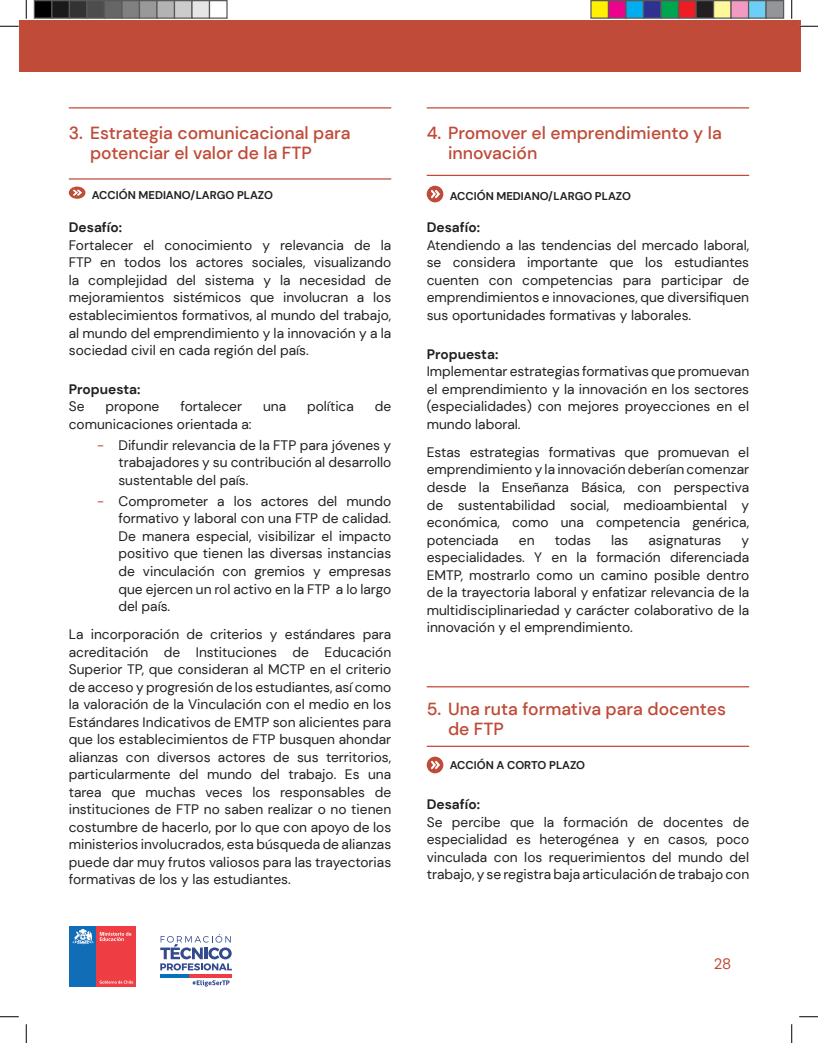
<style>
.page{position:relative;width:818px;height:1043px;background:#fff}
.page>*{position:absolute;margin:0;border:0;box-sizing:border-box;transform-origin:0 0}
.t1{font:500 17.5px/20px "DM Sans";color:#bf4b38}
.t2{font:15px "DM Sans";color:#bf4b38}
.t3{font:13.75px/17.5px "DM Sans";color:#231f20;text-align:justify}
.t4{font:700 13.75px "DM Sans";color:#231f20}
.t5{font:700 11.25px "DM Sans";color:#231f20}
.s1{color:#bf4b38}
</style>
<div class="page">
<div style="left:19px;top:20px;width:781px;height:51px;background:#bf4b38"></div>
<div style="left:69px;top:925px;width:28px;height:61px;background:#126db7"></div>
<div style="left:97px;top:925px;width:39px;height:61px;background:#ee3d43"></div>
<svg style="left:100px;top:980px;width:33px;height:3px"></svg>
<svg style="left:72px;top:929px;width:22px;height:15px"></svg>
<svg style="left:100px;top:932px;width:31px;height:9px"></svg>
<svg style="left:160px;top:934px;width:72px;height:36px"></svg>
<hr style="left:160px;top:974px;width:30px;height:4px;background:#0473bb">
<hr style="left:190px;top:974px;width:42px;height:4px;background:#ee3d43">
<svg style="left:193px;top:980px;width:36px;height:6px"></svg>
<hr style="left:69px;top:107px;width:322px;height:1px;background:#bf4b38">
<hr style="left:426px;top:175px;width:323px;height:1px;background:#bf4b38">
<hr style="left:426px;top:107px;width:323px;height:1px;background:#bf4b38">
<div style="left:426px;top:186px;width:17px;height:16px;background:#bf4b38;border-radius:50%"></div>
<svg style="left:431px;top:190px;width:9px;height:8px"></svg>
<hr style="left:69px;top:178px;width:322px;height:2px;background:#bf4b38">
<div style="left:69px;top:186px;width:16px;height:13px;background:#bf4b38;border-radius:50%"></div>
<svg style="left:73px;top:189px;width:9px;height:7px"></svg>
<hr style="left:426px;top:745px;width:323px;height:2px;background:#bf4b38">
<hr style="left:426px;top:686px;width:323px;height:1px;background:#bf4b38">
<svg style="left:426px;top:756px;width:17px;height:17px"></svg>
<svg style="left:431px;top:760px;width:9px;height:9px"></svg>
<svg style="left:0;top:25px;width:19px;height:2px"></svg>
<svg style="left:799px;top:25px;width:19px;height:2px"></svg>
<svg style="left:0;top:1016px;width:19px;height:1px"></svg>
<svg style="left:799px;top:1016px;width:19px;height:1px"></svg>
<svg style="left:25px;top:0;width:2px;height:19px"></svg>
<svg style="left:25px;top:1024px;width:2px;height:18px"></svg>
<svg style="left:791px;top:0;width:1px;height:19px"></svg>
<svg style="left:791px;top:1024px;width:1px;height:18px"></svg>
<div style="left:34px;top:1px;width:18px;height:17px;background:#000"></div>
<div style="left:34px;top:0;width:18px;height:19px;border:1px solid #595959"></div>
<div style="left:52px;top:1px;width:17px;height:17px;background:#1a1a1a"></div>
<div style="left:51px;top:0;width:19px;height:19px;border:1px solid #595959"></div>
<div style="left:69px;top:1px;width:18px;height:17px;background:#333"></div>
<div style="left:69px;top:0;width:19px;height:19px;border:1px solid #595959"></div>
<div style="left:87px;top:1px;width:17px;height:17px;background:#4d4d4d"></div>
<div style="left:86px;top:0;width:19px;height:19px;border:1px solid #595959"></div>
<div style="left:104px;top:1px;width:18px;height:17px;background:#666"></div>
<div style="left:104px;top:0;width:18px;height:19px;border:1px solid #595959"></div>
<div style="left:122px;top:1px;width:17px;height:17px;background:#808080"></div>
<div style="left:121px;top:0;width:19px;height:19px;border:1px solid #595959"></div>
<div style="left:139px;top:1px;width:18px;height:17px;background:#999"></div>
<div style="left:139px;top:0;width:19px;height:19px;border:1px solid #595959"></div>
<div style="left:157px;top:1px;width:17px;height:17px;background:#b3b3b3"></div>
<div style="left:156px;top:0;width:19px;height:19px;border:1px solid #595959"></div>
<div style="left:174px;top:1px;width:18px;height:17px;background:#ccc"></div>
<div style="left:174px;top:0;width:18px;height:19px;border:1px solid #595959"></div>
<div style="left:192px;top:1px;width:17px;height:17px;background:#e6e6e6"></div>
<div style="left:191px;top:0;width:19px;height:19px;border:1px solid #595959"></div>
<div style="left:209px;top:0;width:19px;height:19px;border:1px solid #595959"></div>
<div style="left:591px;top:1px;width:17px;height:17px;background:#fff101"></div>
<div style="left:590px;top:0;width:19px;height:19px;border:1px solid #595959"></div>
<div style="left:608px;top:1px;width:18px;height:17px;background:#ed028c"></div>
<div style="left:608px;top:0;width:18px;height:19px;border:1px solid #595959"></div>
<div style="left:626px;top:1px;width:17px;height:17px;background:#00aeef"></div>
<div style="left:625px;top:0;width:19px;height:19px;border:1px solid #595959"></div>
<div style="left:643px;top:1px;width:18px;height:17px;background:#2e3092"></div>
<div style="left:642px;top:0;width:19px;height:19px;border:1px solid #595959"></div>
<div style="left:661px;top:1px;width:17px;height:17px;background:#00a54f"></div>
<div style="left:660px;top:0;width:19px;height:19px;border:1px solid #595959"></div>
<div style="left:678px;top:1px;width:18px;height:17px;background:#ee1d23"></div>
<div style="left:678px;top:0;width:18px;height:19px;border:1px solid #595959"></div>
<div style="left:696px;top:1px;width:17px;height:17px;background:#231f20"></div>
<div style="left:695px;top:0;width:19px;height:19px;border:1px solid #595959"></div>
<div style="left:713px;top:1px;width:18px;height:17px;background:#fff79a"></div>
<div style="left:712px;top:0;width:19px;height:19px;border:1px solid #595959"></div>
<div style="left:731px;top:1px;width:17px;height:17px;background:#f499c2"></div>
<div style="left:730px;top:0;width:19px;height:19px;border:1px solid #595959"></div>
<div style="left:748px;top:1px;width:18px;height:17px;background:#6bcff6"></div>
<div style="left:748px;top:0;width:18px;height:19px;border:1px solid #595959"></div>
<div style="left:766px;top:1px;width:17px;height:17px;background:#939598"></div>
<div style="left:765px;top:0;width:19px;height:19px;border:1px solid #595959"></div>
<p class="t1" style="left:90px;top:122px;width:262px;text-indent:-21px">3. Estrategia comunicacional para potenciar el valor de la FTP</p>
<p class="t1" style="left:448px;top:122px;width:275px;text-indent:-21px">4. Promover el emprendimiento y la innovación</p>
<p class="t5" style="left:92px;top:188px;width:183px">ACCIÓN MEDIANO/LARGO PLAZO</p>
<p class="t5" style="left:449px;top:189px;width:183px">ACCIÓN MEDIANO/LARGO PLAZO</p>
<p class="t4" style="left:69px;top:219px;width:55px">Desafío:</p>
<p class="t3" style="left:69px;top:236px;width:324px">Fortalecer el conocimiento y relevancia de la FTP en todos los actores sociales, visualizando la complejidad del sistema y la necesidad de mejoramientos sistémicos que involucran a los establecimientos formativos, al mundo del trabajo, al mundo del emprendimiento y la innovación y a la sociedad civil en cada región del país.</p>
<p class="t4" style="left:69px;top:380px;width:73px">Propuesta:</p>
<p class="t3" style="left:69px;top:398px;width:17px">Se</p>
<p class="t3" style="left:105px;top:398px;width:55px">propone</p>
<p class="t3" style="left:180px;top:398px;width:63px">fortalecer</p>
<p class="t3" style="left:263px;top:398px;width:25px">una</p>
<p class="t3" style="left:307px;top:398px;width:48px">política</p>
<p class="t3" style="left:375px;top:398px;width:18px">de</p>
<p class="t3" style="left:69px;top:415px;width:184px">comunicaciones orientada a:</p>
<p class="t3" style="left:118px;top:436px;width:274px;text-indent:-21px"><span class="s1">-</span> Difundir relevancia de la FTP para jóvenes y trabajadores y su contribución al desarrollo sustentable del país.</p>
<p class="t3" style="left:118px;top:492px;width:274px;text-indent:-21px"><span class="s1">-</span> Comprometer a los actores del mundo formativo y laboral con una FTP de calidad.<br>De manera especial, visibilizar el impacto positivo que tienen las diversas instancias de vinculación con gremios y empresas que ejercen un rol activo en la FTP a lo largo del país.</p>
<p class="t3" style="left:69px;top:625px;width:324px">La incorporación de criterios y estándares para acreditación de Instituciones de Educación Superior TP, que consideran al MCTP en el criterio de acceso y progresión de los estudiantes, así como la valoración de la Vinculación con el medio en los Estándares Indicativos de EMTP son alicientes para que los establecimientos de FTP busquen ahondar alianzas con diversos actores de sus territorios, particularmente del mundo del trabajo. Es una tarea que muchas veces los responsables de instituciones de FTP no saben realizar o no tienen costumbre de hacerlo, por lo que con apoyo de los ministerios involucrados, esta búsqueda de alianzas puede dar muy frutos valiosos para las trayectorias formativas de los y las estudiantes.</p>
<p class="t4" style="left:426px;top:219px;width:55px">Desafío:</p>
<p class="t3" style="left:426px;top:236px;width:324px">Atendiendo a las tendencias del mercado laboral, se considera importante que los estudiantes cuenten con competencias para participar de emprendimientos e innovaciones, que diversifiquen sus oportunidades formativas y laborales.</p>
<p class="t4" style="left:426px;top:345px;width:73px">Propuesta:</p>
<p class="t3" style="left:426px;top:363px;width:324px">Implementar estrategias formativas que promuevan el emprendimiento y la innovación en los sectores (especialidades) con mejores proyecciones en el mundo laboral.</p>
<p class="t3" style="left:426px;top:443px;width:324px">Estas estrategias formativas que promuevan el emprendimiento y la innovación deberían comenzar desde la Enseñanza Básica, con perspectiva de sustentabilidad social, medioambiental y económica, como una competencia genérica, potenciada</p>
<p class="t3" style="left:519px;top:531px;width:17px">en</p>
<p class="t3" style="left:554px;top:531px;width:38px">todas</p>
<p class="t3" style="left:611px;top:531px;width:19px">las</p>
<p class="t3" style="left:648px;top:531px;width:74px">asignaturas</p>
<p class="t3" style="left:426px;top:531px;width:324px;text-indent:315px">y especialidades. Y en la formación diferenciada EMTP, mostrarlo como un camino posible dentro de la trayectoria laboral y enfatizar relevancia de la multidisciplinariedad y carácter colaborativo de la innovación y el emprendimiento.</p>
<p class="t1" style="left:448px;top:699px;width:279px;text-indent:-21px">5. Una ruta formativa para docentes de FTP</p>
<p class="t5" style="left:449px;top:758px;width:137px">ACCIÓN A CORTO PLAZO</p>
<p class="t4" style="left:426px;top:795px;width:55px">Desafío:</p>
<p class="t3" style="left:426px;top:813px;width:324px">Se percibe que la formación de docentes de especialidad es heterogénea y en casos, poco vinculada con los requerimientos del mundo del trabajo, y se registra baja articulación de trabajo con</p>
<p class="t2" style="left:713px;top:954px;width:19px">28</p>
</div>
